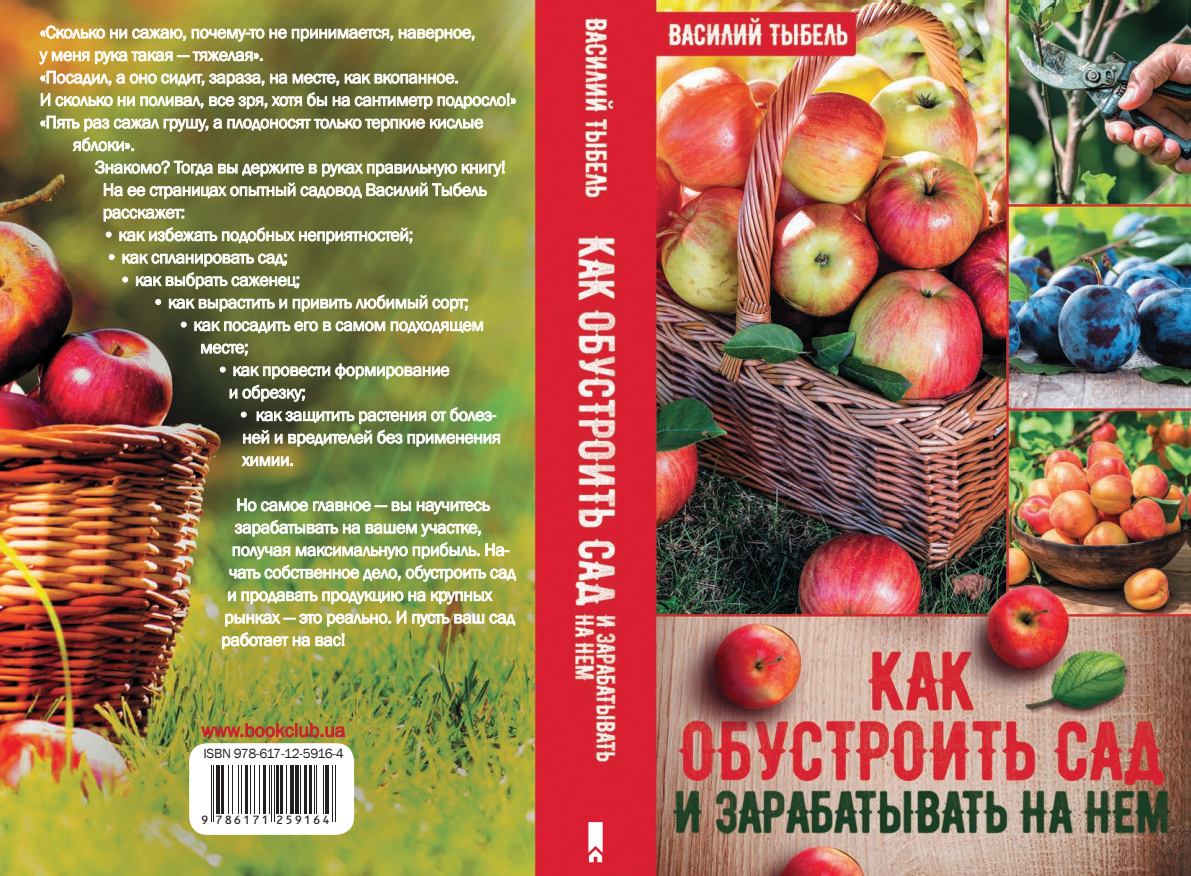
<style>
.page{position:relative;width:1191px;height:876px;background:#fff}
.page>*{position:absolute;margin:0;border:0;box-sizing:border-box;transform-origin:0 0}
.t1{font:19.5px "Franklin Gothic";color:#cd202d}
.t2{font:18px/22.5px "Franklin Gothic";letter-spacing:-.02em;color:#fff}
.t3{font:13.65px "Franklin Gothic";letter-spacing:-.02em;color:#231f20}
.t4{font:13.35px "OCRB10 Pitch BT";letter-spacing:.09em;color:#231f20}
</style>
<div class="page">
<img style="left:0;top:0;width:1191px;height:876px">
<div style="left:189px;top:743px;width:165px;height:92px;background:#fff;border-radius:18px"></div>
<hr style="left:210px;top:766px;width:1px;height:56px;background:#231f20">
<hr style="left:213px;top:766px;width:1px;height:56px;background:#231f20">
<hr style="left:216px;top:766px;width:3px;height:48px;background:#231f20">
<hr style="left:221px;top:766px;width:2px;height:48px;background:#231f20">
<hr style="left:228px;top:766px;width:1px;height:48px;background:#231f20">
<hr style="left:232px;top:766px;width:1px;height:48px;background:#231f20">
<hr style="left:238px;top:766px;width:1px;height:48px;background:#231f20">
<hr style="left:241px;top:766px;width:1px;height:48px;background:#231f20">
<hr style="left:245px;top:766px;width:2px;height:48px;background:#231f20">
<hr style="left:250px;top:766px;width:1px;height:48px;background:#231f20">
<hr style="left:254px;top:766px;width:1px;height:48px;background:#231f20">
<hr style="left:259px;top:766px;width:1px;height:48px;background:#231f20">
<hr style="left:263px;top:766px;width:3px;height:48px;background:#231f20">
<hr style="left:269px;top:766px;width:1px;height:48px;background:#231f20">
<hr style="left:271px;top:766px;width:1px;height:56px;background:#231f20">
<hr style="left:274px;top:766px;width:1px;height:56px;background:#231f20">
<hr style="left:277px;top:766px;width:2px;height:48px;background:#231f20">
<hr style="left:281px;top:766px;width:2px;height:48px;background:#231f20">
<hr style="left:286px;top:766px;width:1px;height:48px;background:#231f20">
<hr style="left:290px;top:766px;width:3px;height:48px;background:#231f20">
<hr style="left:295px;top:766px;width:4px;height:48px;background:#231f20">
<hr style="left:300px;top:766px;width:1px;height:48px;background:#231f20">
<hr style="left:304px;top:766px;width:3px;height:48px;background:#231f20">
<hr style="left:310px;top:766px;width:2px;height:48px;background:#231f20">
<hr style="left:314px;top:766px;width:1px;height:48px;background:#231f20">
<hr style="left:316px;top:766px;width:1px;height:48px;background:#231f20">
<hr style="left:323px;top:766px;width:1px;height:48px;background:#231f20">
<hr style="left:325px;top:766px;width:4px;height:48px;background:#231f20">
<hr style="left:332px;top:766px;width:1px;height:56px;background:#231f20">
<hr style="left:335px;top:766px;width:1px;height:56px;background:#231f20">
<svg style="left:588px;top:822px;width:14px;height:40px"></svg>
<img style="left:39px;top:25px;width:436px;height:17px">
<img style="left:39px;top:51px;width:478px;height:58px">
<svg style="left:39px;top:115px;width:445px;height:37px;background:#868954"></svg>
<svg style="left:94px;top:160px;width:411px;height:39px;background:#93976b"></svg>
<svg style="left:103px;top:208px;width:310px;height:36px;background:#888c5a"></svg>
<svg style="left:108px;top:254px;width:7px;height:6px"></svg>
<svg style="left:122px;top:253px;width:346px;height:59px;background:#818756"></svg>
<svg style="left:180px;top:321px;width:7px;height:7px"></svg>
<svg style="left:194px;top:321px;width:289px;height:13px;background:#adaf89"></svg>
<svg style="left:201px;top:343px;width:47px;height:13px"></svg>
<svg style="left:219px;top:363px;width:281px;height:84px;background:#7d895b"></svg>
<svg style="left:241px;top:456px;width:52px;height:11px"></svg>
<svg style="left:229px;top:498px;width:287px;height:84px;background:#98ad6d"></svg>
<img style="left:222px;top:591px;width:294px;height:58px">
<svg style="left:201px;top:723px;width:143px;height:14px;background:#a76d36"></svg>
<p class="t2" style="left:40px;top:21px;width:437px">«Сколько ни сажаю, почему-то не принимается, наверное,</p>
<p class="t2" style="left:40px;top:44px;width:225px">у меня рука такая — тяжелая».</p>
<p class="t2" style="left:40px;top:66px;width:420px">«Посадил, а оно сидит, зараза, на месте, как вкопанное.</p>
<p class="t2" style="left:40px;top:89px;width:478px">И сколько ни поливал, все зря, хотя бы на сантиметр подросло!»</p>
<p class="t2" style="left:40px;top:111px;width:445px">«Пять раз сажал грушу, а плодоносят только терпкие кислые</p>
<p class="t2" style="left:73px;top:134px;width:64px">яблоки».</p>
<p class="t2" style="left:95px;top:156px;width:412px">Знакомо? Тогда вы держите в руках правильную книгу!</p>
<p class="t2" style="left:103px;top:179px;width:385px">На ее страницах опытный садовод Василий Тыбель</p>
<p class="t2" style="left:103px;top:201px;width:84px">расскажет:</p>
<p class="t2" style="left:103px;top:224px;width:312px">• как избежать подобных неприятностей;</p>
<p class="t2" style="left:106px;top:246px;width:184px">• как спланировать сад;</p>
<p class="t2" style="left:119px;top:269px;width:182px">• как выбрать саженец;</p>
<p class="t2" style="left:152px;top:291px;width:318px">• как вырастить и привить любимый сорт;</p>
<p class="t2" style="left:200px;top:314px;width:285px;text-indent:-22px">• как посадить его в самом подходящем месте;</p>
<p class="t2" style="left:229px;top:359px;width:222px;text-indent:-12px">• как провести формирование и обрезку;</p>
<p class="t2" style="left:238px;top:404px;width:265px">• как защитить растения от болез&shy;ней и вредителей без применения химии.</p>
<p class="t2" style="left:236px;top:494px;width:255px">Но самое главное — вы научитесь</p>
<p class="t2" style="left:235px;top:516px;width:248px">зарабатывать на вашем участке,</p>
<p class="t2" style="left:232px;top:539px;width:279px">получая максимальную прибыль. На-</p>
<p class="t2" style="left:229px;top:561px;width:288px">чать собственное дело, обустроить сад</p>
<p class="t2" style="left:227px;top:584px;width:266px">и продавать продукцию на крупных</p>
<p class="t2" style="left:224px;top:606px;width:292px">рынках — это реально. И пусть ваш сад</p>
<p class="t2" style="left:221px;top:629px;width:126px">работает на вас!</p>
<p class="t1" style="left:201px;top:718px;width:145px">www.bookclub.ua</p>
<p class="t3" style="left:203px;top:745px;width:142px">isbn 978-617-12-5916-4</p>
<p class="t4" style="left:201px;top:811px;width:131px">9 786171 259164</p>
</div>
